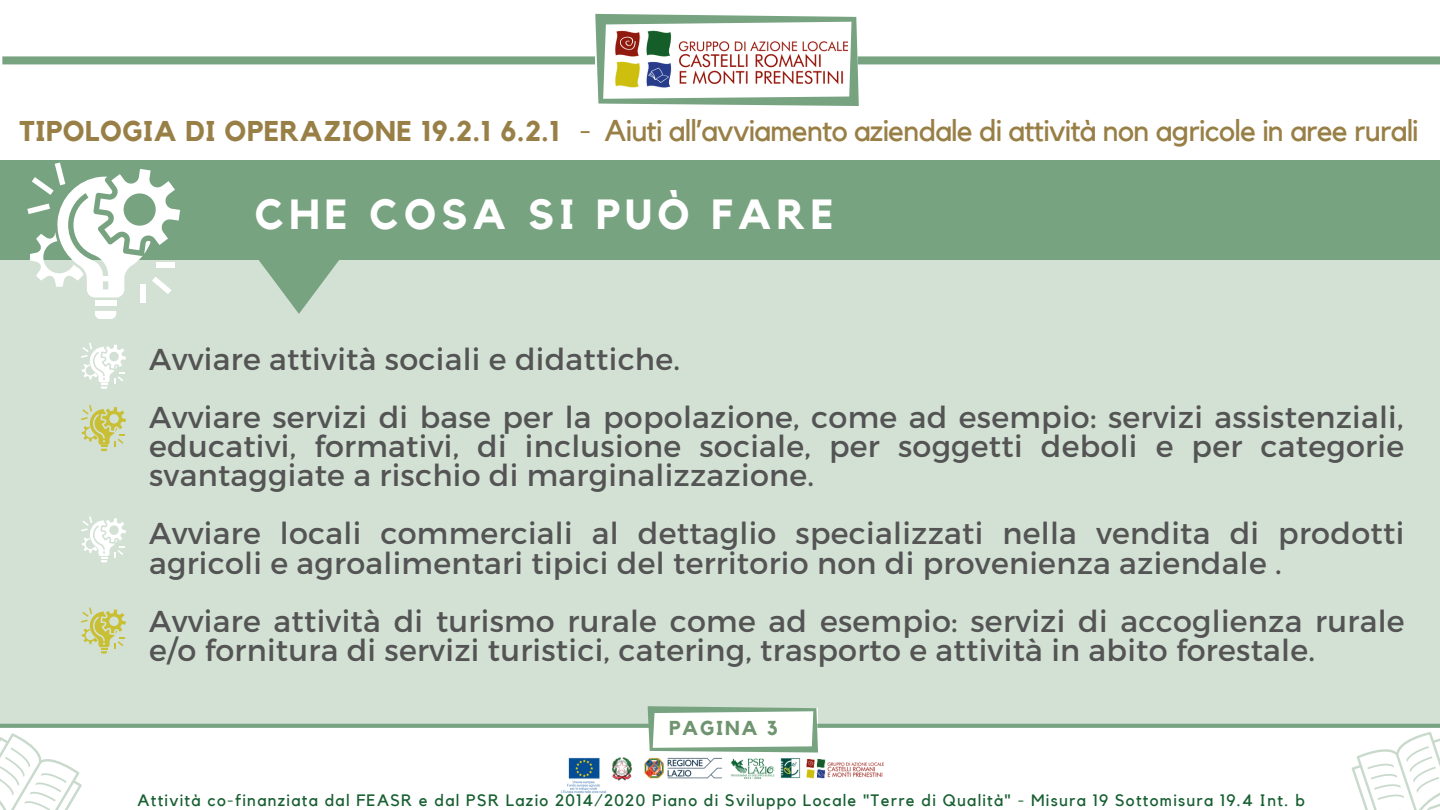
<style>
.page{position:relative;width:1440px;height:810px;background:#fff}
.page>*{position:absolute;margin:0;border:0;box-sizing:border-box;transform-origin:0 0}
.t1{font:700 42px "Kollektif";letter-spacing:.125em;color:#fff}
.t2{font:30.15px/29.1px "Montserrat";letter-spacing:.01em;color:#545454}
.t3{font:30px "Kollektif";letter-spacing:-.025em;color:#987f46}
.t4{font:700 28.5px "Kollektif";letter-spacing:.02em;color:#987f46}
.t5{font:700 20.1px "Kollektif";letter-spacing:.09em;color:#6f9470}
.t6{font:16.5px "Kollektif";letter-spacing:.08em;color:#175f31}
</style>
<div class="page">
<div style="left:0;top:250px;width:1440px;height:476px;background:#d3e1d5"></div>
<svg style="left:2px;top:14px;width:1438px;height:92px"></svg>
<svg style="left:245px;top:259px;width:107px;height:55px"></svg>
<div style="left:0;top:160px;width:1440px;height:99px;background:#78a381"></div>
<svg style="left:0;top:706px;width:1440px;height:104px"></svg>
<svg style="left:81px;top:343px;width:45px;height:46px"></svg>
<svg style="left:95px;top:311px;width:21px;height:8px"></svg>
<div style="left:95px;top:300px;width:21px;height:6px;background:#fff"></div>
<div style="left:140px;top:284px;width:6px;height:19px;background:#fff"></div>
<svg style="left:27px;top:163px;width:153px;height:135px"></svg>
<svg style="left:81px;top:405px;width:45px;height:46px"></svg>
<svg style="left:81px;top:516px;width:45px;height:46px"></svg>
<svg style="left:81px;top:607px;width:45px;height:47px"></svg>
<p class="t4" style="left:19px;top:118px;width:542px">TIPOLOGIA DI OPERAZIONE 19.2.1 6.2.1</p>
<p class="t3" style="left:580px;top:117px;width:841px">- Aiuti all’avviamento aziendale di attività non agricole in aree rurali</p>
<p class="t1" style="left:255px;top:195px;width:580px">CHE COSA SI PUÒ FARE</p>
<p class="t2" style="left:149px;top:343px;width:532px">Avviare attività sociali e didattiche.</p>
<p class="t2" style="left:149px;top:401px;width:1256px;text-align:justify">Avviare servizi di base per la popolazione, come ad esempio: servizi assistenziali, educativi, formativi, di inclusione sociale, per soggetti deboli e per categorie svantaggiate a rischio di marginalizzazione.</p>
<p class="t2" style="left:149px;top:518px;width:1257px">Avviare locali commerciali al dettaglio specializzati nella vendita di prodotti agricoli e agroalimentari tipici del territorio non di provenienza aziendale .</p>
<p class="t2" style="left:149px;top:605px;width:1257px">Avviare attività di turismo rurale come ad esempio: servizi di accoglienza rurale e/o fornitura di servizi turistici, catering, trasporto e attività in abito forestale.</p>
<p class="t5" style="left:669px;top:719px;width:110px">PAGINA 3</p>
<p class="t6" style="left:137px;top:793px;width:1169px">Attività co-finanziata dal FEASR e dal PSR Lazio 2014/2020 Piano di Sviluppo Locale "Terre di Qualità" - Misura 19 Sottomisura 19.4 Int. b</p>
</div>
